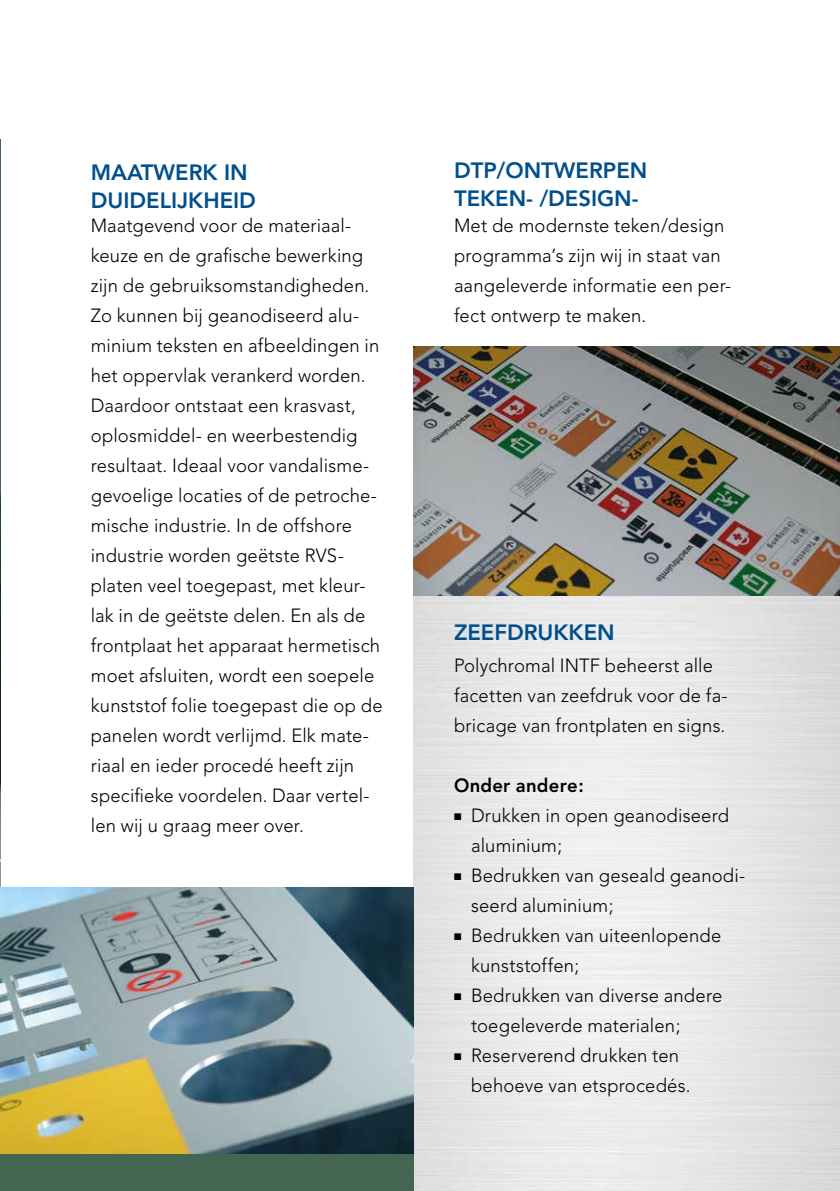
<style>
.page{position:relative;width:840px;height:1191px;background:#fff}
.page>*{position:absolute;margin:0;border:0;box-sizing:border-box;transform-origin:0 0}
.t1{font:800 22px/28px "Avenir";color:#004f8b}
.t2{font:300 19px/30px "Avenir";letter-spacing:.01em;color:#000}
.t3{font:800 19px "Avenir";color:#000}
</style>
<div class="page">
<img style="left:0;top:495px;width:1px;height:392px">
<img style="left:413px;top:595px;width:426px;height:596px">
<div style="left:0;top:1153px;width:413px;height:38px;background:#446552"></div>
<img style="left:0;top:887px;width:413px;height:266px">
<img style="left:413px;top:346px;width:426px;height:249px">
<p class="t1" style="left:91px;top:158px;width:166px">MAATWERK IN<br>DUIDELIJKHEID</p>
<p class="t2" style="left:91px;top:211px;width:293px">Maatgevend voor de materiaal&shy;keuze en de grafische bewerking zijn de gebruiksomstandigheden.<br>Zo kunnen bij geanodiseerd alu&shy;minium teksten en afbeeldingen in het oppervlak verankerd worden.<br>Daardoor ontstaat een krasvast, oplosmiddel- en weerbestendig resultaat. Ideaal voor vandalisme&shy;gevoelige locaties of de petroche&shy;mische industrie. In de offshore industrie worden geëtste RVS&shy;platen veel toegepast, met kleur&shy;lak in de geëtste delen. En als de frontplaat het apparaat hermetisch moet afsluiten, wordt een soepele kunststof folie toegepast die op de panelen wordt verlijmd. Elk mate&shy;riaal en ieder procedé heeft zijn specifieke voordelen. Daar vertel&shy;len wij u graag meer over.</p>
<p class="t1" style="left:454px;top:156px;width:195px">DTP/ONTWERPEN<br>TEKEN- /DESIGN-</p>
<p class="t2" style="left:454px;top:211px;width:279px">Met de modernste teken/design programma’s zijn wij in staat van aangeleverde informatie een per&shy;fect ontwerp te maken.</p>
<p class="t1" style="left:454px;top:619px;width:162px">ZEEFDRUKKEN</p>
<p class="t2" style="left:454px;top:651px;width:275px">Polychromal INTF beheerst alle facetten van zeefdruk voor de fa&shy;bricage van frontplaten en signs.</p>
<p class="t3" style="left:454px;top:774px;width:131px">ONDER ANDERE:</p>
<p class="t2" style="left:471px;top:801px;width:259px;text-indent:-17px">■ Drukken in open geanodiseerd aluminium;</p>
<p class="t2" style="left:471px;top:861px;width:275px;text-indent:-17px">■ Bedrukken van geseald geanodi&shy;seerd aluminium;</p>
<p class="t2" style="left:471px;top:921px;width:251px;text-indent:-17px">■ Bedrukken van uiteenlopende kunststoffen;</p>
<p class="t2" style="left:471px;top:981px;width:253px;text-indent:-17px">■ Bedrukken van diverse andere toegeleverde materialen;</p>
<p class="t2" style="left:471px;top:1041px;width:221px;text-indent:-17px">■ Reserverend drukken ten behoeve van etsprocedés.</p>
</div>
